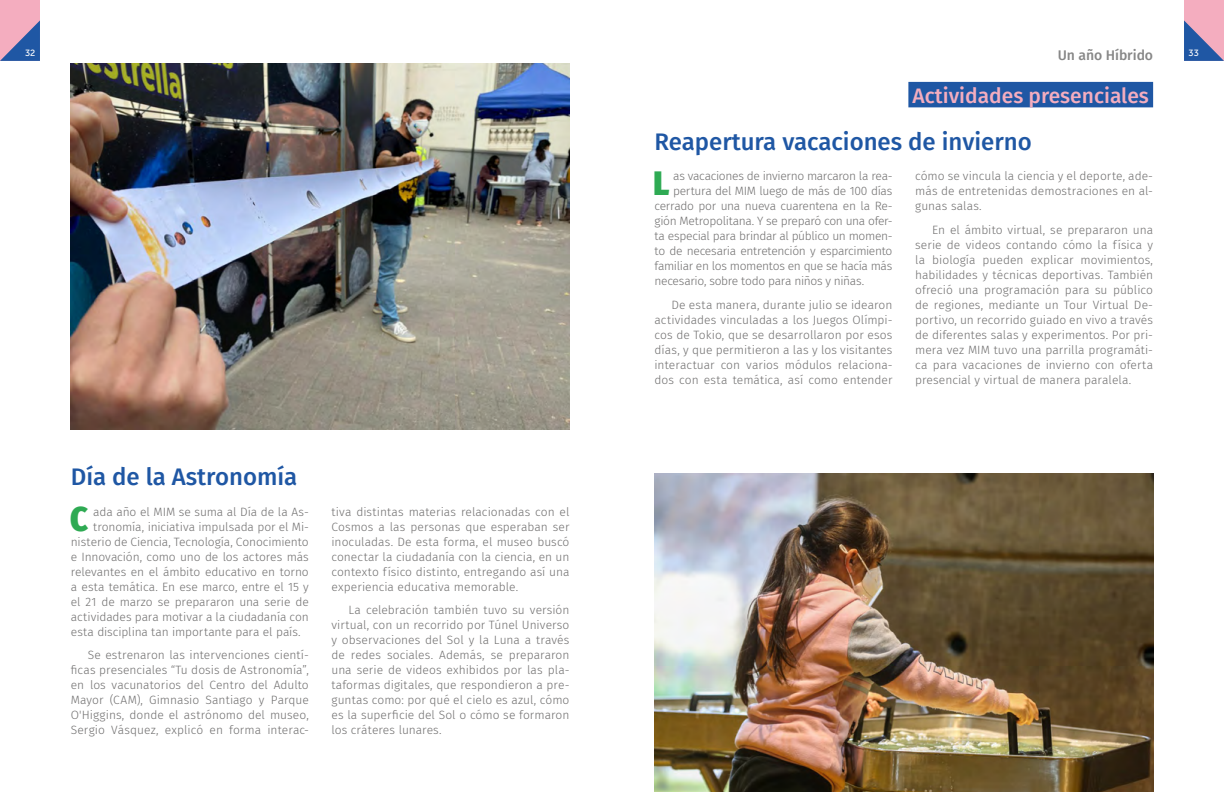
<style>
.page{position:relative;width:1224px;height:792px;background:#fff}
.page>*{position:absolute;margin:0;border:0;box-sizing:border-box;transform-origin:0 0}
.text_capitular{font:900 33.6px "Fira Sans Condensed";color:#2eaa53}
.Título{font:500 24px "Fira Sans";color:#1f57a4}
.Título_bloque{font:500 21px "Fira Sans";color:#f4adbf}
.t1{font:500 14px "Fira Sans";letter-spacing:-.005em;color:#878787}
.texto{font:300 12px/15px "Fira Sans";color:#706f6f;text-align:justify}
.text_capitular-2{font:300 12px "Fira Sans";letter-spacing:-.015em;color:#706f6f}
.t2{font:9px "Museo Sans 500";color:#fff}
</style>
<div class="page">
<div style="left:1184px;top:0;width:40px;height:61px;background:#f4adbf"></div>
<div style="left:0;top:0;width:40px;height:61px;background:#f4adbf"></div>
<svg style="left:1184px;top:20px;width:40px;height:41px"></svg>
<svg style="left:0;top:20px;width:40px;height:41px"></svg>
<img style="left:71px;top:64px;width:498px;height:366px">
<div style="left:908px;top:82px;width:245px;height:25px;background:#1f57a4"></div>
<img style="left:655px;top:474px;width:498px;height:318px">
<p class="t2" style="left:25px;top:48px;width:12px">32</p>
<p class="t1" style="left:1058px;top:44px;width:97px">Un año Híbrido</p>
<p class="t2" style="left:1189px;top:48px;width:12px">33</p>
<p class="Título_bloque" style="left:913px;top:79px;width:238px">Actividades presenciales</p>
<p class="Título" style="left:655px;top:122px;width:379px">Reapertura vacaciones de invierno</p>
<p class="Título" style="left:71px;top:458px;width:228px">Día de la Astronomía</p>
<p class="text_capitular" style="left:70px;top:489px;width:19px">C</p>
<p class="text_capitular-2" style="left:93px;top:503px;width:217px">ada año el MIM se suma al Día de la As-</p>
<p class="text_capitular-2" style="left:93px;top:518px;width:217px">tronomía, iniciativa impulsada por el Mi-</p>
<p class="text_capitular-2" style="left:71px;top:533px;width:239px">nisterio de Ciencia, Tecnología, Conocimiento</p>
<p class="text_capitular-2" style="left:71px;top:548px;width:240px">e Innovación, como uno de los actores más</p>
<p class="text_capitular-2" style="left:71px;top:563px;width:239px">relevantes en el ámbito educativo en torno</p>
<p class="text_capitular-2" style="left:71px;top:578px;width:239px">a esta temática. En ese marco, entre el 15 y</p>
<p class="text_capitular-2" style="left:71px;top:593px;width:239px">el 21 de marzo se prepararon una serie de</p>
<p class="text_capitular-2" style="left:71px;top:608px;width:239px">actividades para motivar a la ciudadanía con</p>
<p class="text_capitular-2" style="left:71px;top:623px;width:230px">esta disciplina tan importante para el país.</p>
<p class="texto" style="left:71px;top:648px;width:239px;text-indent:17px">Se estrenaron las intervenciones cientí&shy;ficas presenciales “Tu dosis de Astronomía”, en los vacunatorios del Centro del Adulto Mayor (CAM), Gimnasio Santiago y Parque O'Higgins, donde el astrónomo del museo, Sergio Vásquez, explicó en forma interac-</p>
<p class="texto" style="left:332px;top:504px;width:239px">tiva distintas materias relacionadas con el Cosmos a las personas que esperaban ser inoculadas. De esta forma, el museo buscó conectar la ciudadanía con la ciencia, en un contexto físico distinto, entregando así una experiencia educativa memorable.</p>
<p class="texto" style="left:332px;top:603px;width:240px;text-indent:17px">La celebración también tuvo su versión virtual, con un recorrido por Túnel Universo y observaciones del Sol y la Luna a través de redes sociales. Además, se prepararon una serie de videos exhibidos por las pla&shy;taformas digitales, que respondieron a pre&shy;guntas como: por qué el cielo es azul, cómo es la superficie del Sol o cómo se formaron los cráteres lunares.</p>
<p class="text_capitular" style="left:653px;top:153px;width:17px">L</p>
<p class="text_capitular-2" style="left:673px;top:167px;width:221px">as vacaciones de invierno marcaron la rea-</p>
<p class="text_capitular-2" style="left:673px;top:182px;width:221px">pertura del MIM luego de más de 100 días</p>
<p class="text_capitular-2" style="left:655px;top:197px;width:239px">cerrado por una nueva cuarentena en la Re-</p>
<p class="text_capitular-2" style="left:655px;top:212px;width:239px">gión Metropolitana. Y se preparó con una ofer-</p>
<p class="text_capitular-2" style="left:655px;top:227px;width:239px">ta especial para brindar al público un momen-</p>
<p class="text_capitular-2" style="left:655px;top:242px;width:239px">to de necesaria entretención y esparcimiento</p>
<p class="text_capitular-2" style="left:655px;top:257px;width:239px">familiar en los momentos en que se hacía más</p>
<p class="text_capitular-2" style="left:655px;top:272px;width:210px">necesario, sobre todo para niños y niñas.</p>
<p class="texto" style="left:655px;top:297px;width:239px;text-indent:17px">De esta manera, durante julio se idearon actividades vinculadas a los Juegos Olímpi&shy;cos de Tokio, que se desarrollaron por esos días, y que permitieron a las y los visitantes interactuar con varios módulos relaciona&shy;dos con esta temática, así como entender</p>
<p class="texto" style="left:915px;top:168px;width:239px">cómo se vincula la ciencia y el deporte, ade&shy;más de entretenidas demostraciones en al&shy;gunas salas.</p>
<p class="texto" style="left:915px;top:222px;width:239px;text-indent:17px">En el ámbito virtual, se prepararon una serie de videos contando cómo la física y la biología pueden explicar movimientos, habilidades y técnicas deportivas. También ofreció una programación para su público de regiones, mediante un Tour Virtual De&shy;portivo, un recorrido guiado en vivo a través de diferentes salas y experimentos. Por pri&shy;mera vez MIM tuvo una parrilla programáti&shy;ca para vacaciones de invierno con oferta presencial y virtual de manera paralela.</p>
</div>
